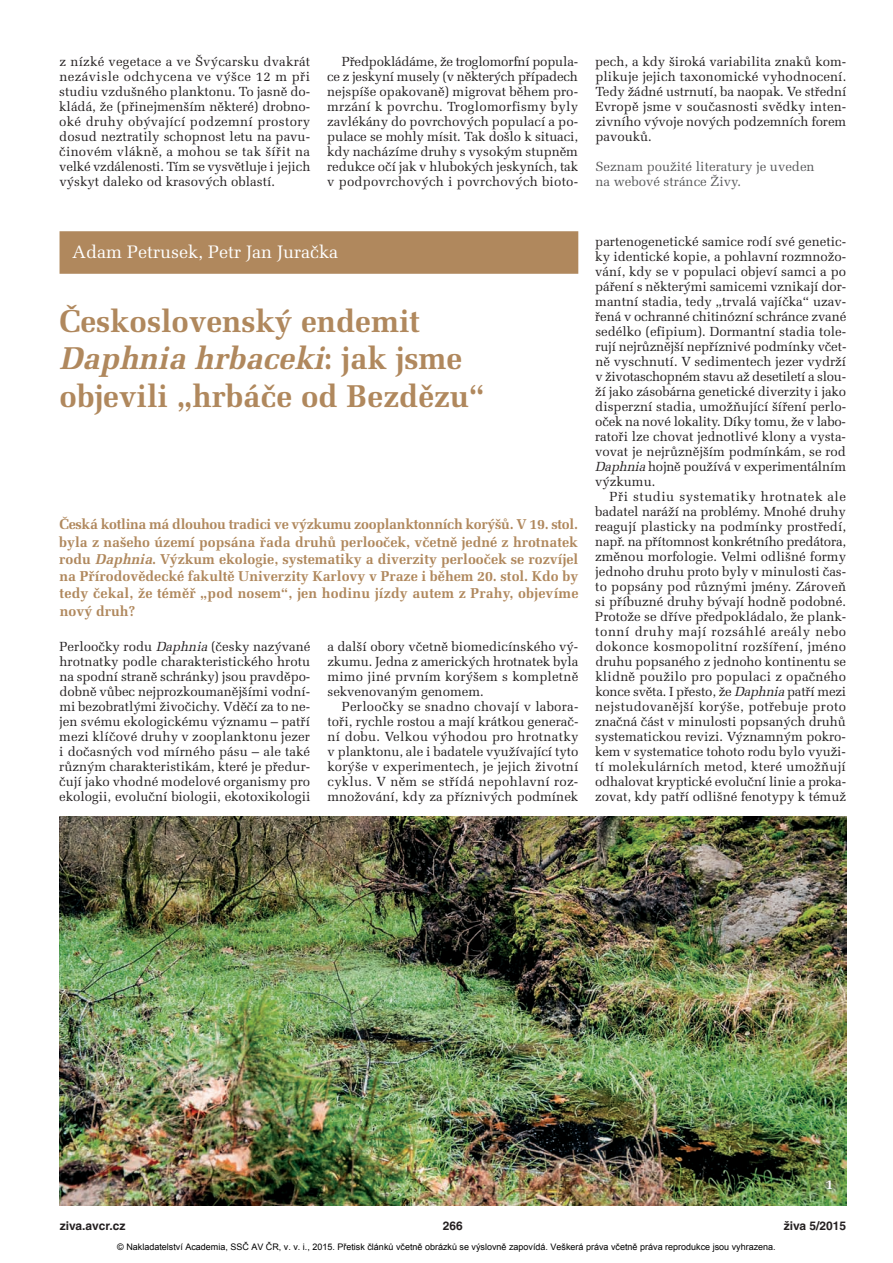
<style>
.page{position:relative;width:893px;height:1263px;background:#fff}
.page>*{position:absolute;margin:0;border:0;box-sizing:border-box;transform-origin:0 0}
.t1{font:700 31.5px/37.5px "Melior CE";color:#b0885d}
.t2{font:18px "Melior CE";color:#fff}
.t3{font:700 14.25px/17.2px "Melior CE";letter-spacing:.01em;color:#b0885d;text-align:justify}
.t4{font:700 13.5px "Melior CE";color:#fff}
.t5{font:13.2px/15px "Melior CE";color:#231f20;text-align:justify}
.t6{font:13.2px/15px "Melior CE";color:#57585a}
.t7{font:700 12px "Helvetica CE";color:#231f20}
.t8{font:9px "Arial";color:#000}
.s1{font-style:italic}
</style>
<div class="page">
<img style="left:60px;top:816px;width:786px;height:389px">
<div style="left:60px;top:231px;width:518px;height:43px;background:#b0885d"></div>
<p class="t5" style="left:59px;top:56px;width:253px">z nízké vegetace a ve Švýcarsku dvakrát nezávisle odchycena ve výšce 12 m při studiu vzdušného planktonu. To jasně do - kládá, že (přinejmenším některé) drobno&shy;oké druhy obývající podzemní prostory dosud neztratily schopnost letu na pavu&shy;činovém vlákně, a mohou se tak šířit na velké vzdálenosti. Tím se vysvětluje i jejich výskyt daleko od krasových oblastí.</p>
<p class="t5" style="left:327px;top:56px;width:253px;text-indent:15px">Předpokládáme, že troglomorfní popula&shy;ce z jeskyní musely (v některých případech nejspíše opakovaně) migrovat během pro&shy;mrzání k povrchu. Troglomorfismy byly zavlékány do povrchových populací a po - pulace se mohly mísit. Tak došlo k situaci, kdy nacházíme druhy s vysokým stupněm redukce očí jak v hlubokých jeskyních, tak v podpovrchových i povrchových bioto-</p>
<p class="t5" style="left:595px;top:56px;width:253px">pech, a kdy široká variabilita znaků kom&shy;plikuje jejich taxonomické vyhodnocení.<br>Tedy žádné ustrnutí, ba naopak. Ve střední Evropě jsme v současnosti svědky inten&shy;zivního vývoje nových podzemních forem pavouků.</p>
<p class="t6" style="left:595px;top:161px;width:221px">Seznam použité literatury je uveden na webové stránce Živy.</p>
<h2 class="t2" style="left:72px;top:246px;width:268px">Adam Petrusek, Petr Jan Juračka</h2>
<h1 class="t1" style="left:60px;top:306px;width:427px">Československý endemit<br><span class="s1">Daphnia hrbaceki</span>: j a k j s m e objevili „hrbáče od Bezdězu“</h1>
<p class="t3" style="left:59px;top:517px;width:521px">Česká kotlina má dlouhou tradici ve výzkumu zooplanktonních korýšů. V 19. stol. byla z našeho území popsána řada druhů perlooček, včetně jedné z hrotnatek rodu <span class="s1">Daphnia</span>. Výzkum ekologie, systematiky a diverzity perlooček se rozvíjel na Přírodovědecké fakultě Univerzity Karlovy v Praze i během 20. stol. Kdo by tedy čekal, že téměř „pod nosem“, jen hodinu jízdy autem z Prahy, objevíme nový druh?</p>
<p class="t5" style="left:59px;top:641px;width:253px">Perloočky rodu <span class="s1">Daphnia</span>(česky nazývané hrotnatky podle charakteristického hrotu na spodní straně schránky) jsou pravděpo - dobně vůbec nejprozkoumanějšími vodní&shy;mi bezobratlými živočichy. Vděčí za to ne - jen svému ekologickému významu – patří mezi klíčové druhy v zooplanktonu jezer i dočasných vod mírného pásu – ale také různým charakteristikám, které je předur&shy;čují jako vhodné modelové organismy pro ekologii, evoluční biologii, ekotoxikologii</p>
<p class="t5" style="left:327px;top:641px;width:252px">a další obory včetně biomedicínského vý - zkumu. Jedna z amerických hrotnatek byla mimo jiné prvním korýšem s kompletně sekvenovaným genomem.</p>
<p class="t5" style="left:327px;top:701px;width:253px;text-indent:14px">Perloočky se snadno chovají v labora&shy;toři, rychle rostou a mají krátkou generač&shy;ní dobu. Velkou výhodou pro hrotnatky v planktonu, ale i badatele využívající tyto korýše v experimentech, je jejich životní cyklus. V něm se střídá nepohlavní roz&shy;množování, kdy za příznivých podmínek</p>
<p class="t5" style="left:595px;top:236px;width:253px">partenogenetické samice rodí své genetic&shy;ky identické kopie, a pohlavní rozmnožo&shy;vání, kdy se v populaci objeví samci a po páření s některými samicemi vznikají dor&shy;mantní stadia, tedy „trvalá vajíčka“ uzav - řená v ochranné chitinózní schránce zvané sedélko (efipium). Dormantní stadia tole&shy;rují nejrůznější nepříznivé podmínky včet&shy;ně vyschnutí. V sedimentech jezer vydrží v životaschopném stavu až desetiletí a slou&shy;ží jako zásobárna genetické diverzity i jako disperzní stadia, umožňující šíření perlo&shy;oček na nové lokality. Díky tomu, že v labo&shy;ratoři lze chovat jednotlivé klony a vysta&shy;vovat je nejrůznějším podmínkám, se rod <span class="s1">Daphnia</span>hojně používá v experimentálním výzkumu.</p>
<p class="t5" style="left:595px;top:491px;width:253px;text-indent:15px">Při studiu systematiky hrotnatek ale badatel naráží na problémy. Mnohé druhy reagují plasticky na podmínky prostředí, např. na přítomnost konkrétního predátora, změnou morfologie. Velmi odlišné formy jednoho druhu proto byly v minulosti čas&shy;to popsány pod různými jmény. Zároveň si příbuzné druhy bývají hodně podobné.<br>Protože se dříve předpokládalo, že plank&shy;tonní druhy mají rozsáhlé areály nebo dokonce kosmopolitní rozšíření, jméno druhu popsaného z jednoho kontinentu se klidně použilo pro populaci z opačného konce světa. I přesto, že <span class="s1">Daphnia</span>patří mezi nejstudovanější korýše, potřebuje proto značná část v minulosti popsaných druhů systematickou revizi. Významným pokro&shy;kem v systematice tohoto rodu bylo využi - tí molekulárních metod, které umožňují odhalovat kryptické evoluční linie a proka - zovat, kdy patří odlišné fenotypy k témuž</p>
<p class="t4" style="left:826px;top:1180px;width:9px">1</p>
<p class="t7" style="left:60px;top:1221px;width:67px">ziva.avcr.cz</p>
<p class="t7" style="left:443px;top:1221px;width:22px">266</p>
<p class="t7" style="left:784px;top:1221px;width:64px">živa 5/2015</p>
<p class="t8" style="left:117px;top:1241px;width:660px">© Nakladatelství Academia, SSČ AV ČR, v. v. i., 2015. Přetisk článků včetně obrázků se výslovně zapovídá. Veškerá práva včetně práva reprodukce jsou vyhrazena.</p>
</div>
